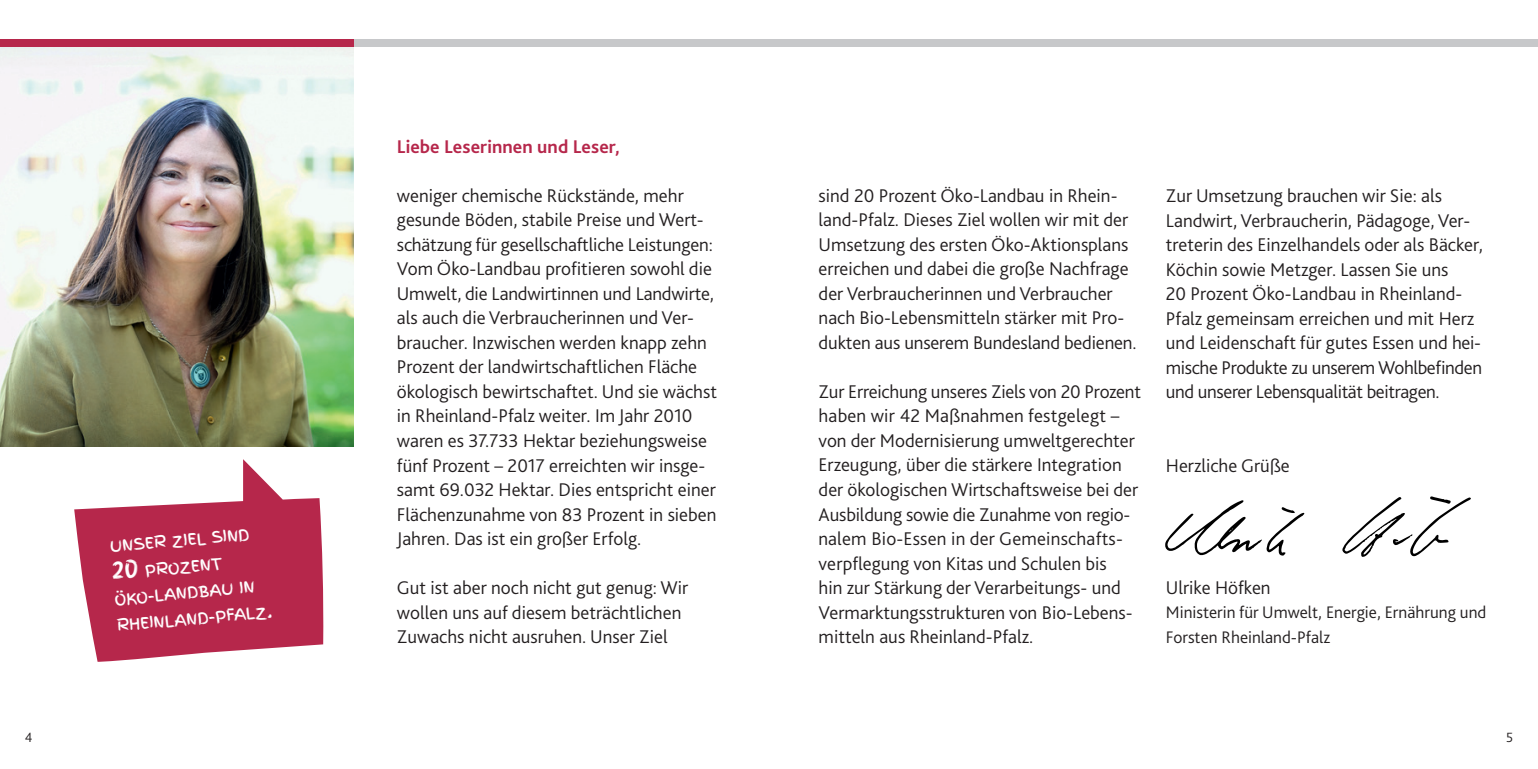
<style>
.page{position:relative;width:1538px;height:769px;background:#fff}
.page>*{position:absolute;margin:0;border:0;box-sizing:border-box;transform-origin:0 0}
.t1{font:300 19.25px/24.5px "Bliss";color:#231f20}
.t2{font:700 19.25px "Bliss";letter-spacing:.005em;color:#b6274b}
.t3{font:300 17.5px/24.5px "Bliss";color:#231f20}
.t4{font:15.75px/26.2px "Finger Paint";color:#fff}
.t5{font:300 14px "Bliss";color:#231f20}
.s1{font-size:26.25px}
</style>
<div class="page">
<div style="left:353px;top:40px;width:1185px;height:7px;background:#c7c8ca"></div>
<div style="left:0;top:40px;width:353px;height:7px;background:#b6274b"></div>
<img style="left:0;top:47px;width:353px;height:400px">
<svg style="left:74px;top:459px;width:250px;height:203px;fill:#b6274b"></svg>
<svg style="left:1165px;top:496px;width:306px;height:61px"></svg>
<p class="t4" style="left:109px;top:533px;width:157px;rotate:-5deg">UNSER ZIEL SIND<br><span class="s1">20</span> PROZENT<br>ÖKO-LANDBAU IN<br>RHEINLAND-PFALZ.</p>
<p class="t2" style="left:397px;top:135px;width:224px">Liebe Leserinnen und Leser,</p>
<p class="t1" style="left:397px;top:183px;width:322px">weniger chemische Rückstände, mehr gesunde Böden, stabile Preise und Wert&shy;schätzung für gesellschaftliche Leistungen:<br>Vom Öko-Landbau profitieren sowohl die Umwelt, die Landwirtinnen und Landwirte, als auch die Verbraucherinnen und Ver&shy;braucher. Inzwischen werden knapp zehn Prozent der landwirtschaftlichen Fläche ökologisch bewirtschaftet. Und sie wächst in Rheinland-Pfalz weiter. Im Jahr 2010 waren es 37.733 Hektar beziehungsweise fünf Prozent – 2017 erreichten wir insge&shy;samt 69.032 Hektar. Dies entspricht einer Flächenzunahme von 83 Prozent in sieben Jahren. Das ist ein großer Erfolg.</p>
<p class="t1" style="left:397px;top:575px;width:293px">Gut ist aber noch nicht gut genug: Wir wollen uns auf diesem beträchtlichen<br>Zuwachs nicht ausruhen. Unser Ziel</p>
<p class="t1" style="left:819px;top:183px;width:320px">sind 20 Prozent Öko-Landbau in Rhein&shy;land-Pfalz. Dieses Ziel wollen wir mit der Umsetzung des ersten Öko-Aktionsplans erreichen und dabei die große Nachfrage der Verbraucherinnen und Verbraucher nach Bio-Lebensmitteln stärker mit Pro&shy;dukten aus unserem Bundesland bedienen.</p>
<p class="t1" style="left:819px;top:379px;width:324px">Zur Erreichung unseres Ziels von 20 Prozent haben wir 42 Maßnahmen festgelegt – von der Modernisierung umweltgerechter Erzeugung, über die stärkere Integration der ökologischen Wirtschaftsweise bei der Ausbildung sowie die Zunahme von regio&shy;nalem Bio-Essen in der Gemeinschafts&shy;verpflegung von Kitas und Schulen bis<br>hin zur Stärkung der Verarbeitungs- und Vermarktungsstrukturen von Bio-Lebens&shy;mitteln aus Rheinland-Pfalz.</p>
<p class="t1" style="left:1166px;top:183px;width:319px">Zur Umsetzung brauchen wir Sie: als Landwirt, Verbraucherin, Pädagoge, Ver&shy;treterin des Einzelhandels oder als Bäcker, Köchin sowie Metzger. Lassen Sie uns<br>20 Prozent Öko-Landbau in Rheinland-Pfalz gemeinsam erreichen und mit Herz und Leidenschaft für gutes Essen und hei&shy;mische Produkte zu unserem Wohlbefinden und unserer Lebensqualität beitragen.</p>
<p class="t1" style="left:1166px;top:453px;width:125px">Herzliche Grüße</p>
<p class="t1" style="left:1166px;top:575px;width:106px">Ulrike Höfken</p>
<p class="t3" style="left:1166px;top:600px;width:322px">Ministerin für Umwelt, Energie, Ernährung und<br>Forsten Rheinland-Pfalz</p>
<p class="t5" style="left:25px;top:728px;width:9px">4</p>
<p class="t5" style="left:1506px;top:728px;width:9px">5</p>
</div>
